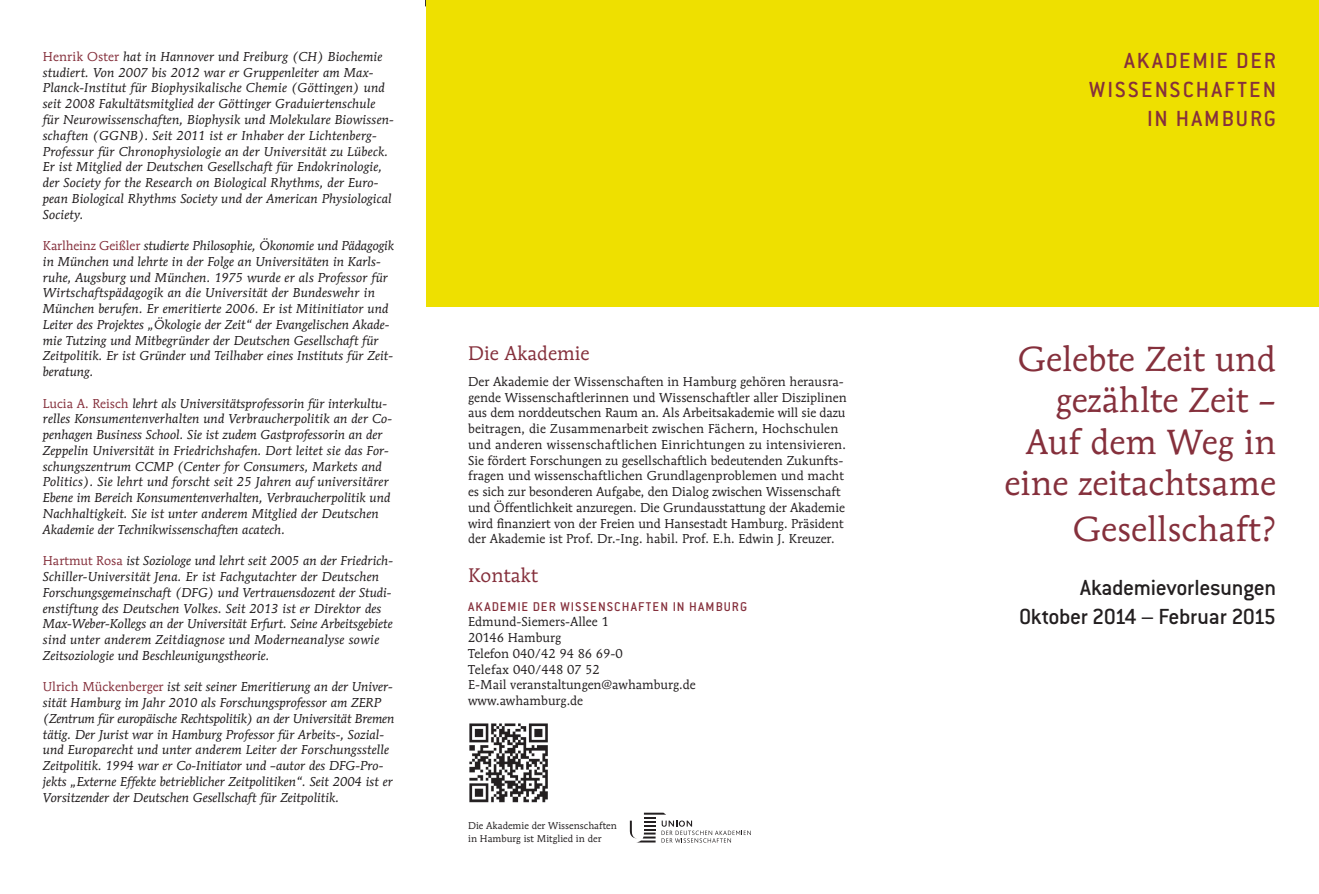
<style>
.page{position:relative;width:1319px;height:894px;background:#fff}
.page>*{position:absolute;margin:0;border:0;box-sizing:border-box;transform-origin:0 0}
.t1{font:34.5px/41.4px "Mendoza Roman Std";color:#85303c;text-align:right}
.t2{font:500 24px/28.8px "Conduit ITC Std";letter-spacing:-.015em;color:#231f20;text-align:right}
.t3{font:500 24px/28.8px "Conduit ITC Std";letter-spacing:.085em;color:#85303c;text-align:right}
.t4{font:19.5px "Mendoza Roman Std";color:#85303c}
.t5{font:500 13.95px "Conduit ITC Std";letter-spacing:.08em;color:#85303c}
.t6{font:italic 12.75px/15.8px "Mendoza Roman Std";letter-spacing:.005em;color:#231f20}
.t7{font:12.75px/15.8px "Mendoza Roman Std";color:#231f20}
.t8{font:9.75px/13.5px "Mendoza Roman Std";color:#231f20}
.s1{font-style:normal;color:#85303c}
</style>
<div class="page">
<div style="left:426px;top:0;width:893px;height:306px;background:#eee000"></div>
<svg style="left:630px;top:812px;width:121px;height:30px"></svg>
<img style="left:469px;top:723px;width:79px;height:80px">
<p class="t6" style="left:43px;top:50px;width:353px"><span class="s1">Henrik Oster</span> hat in Hannover und Freiburg (CH) Biochemie studiert. Von 2007 bis 2012 war er Gruppenleiter am Max-Planck-Institut für Biophysikalische Chemie (Göttingen) und seit 2008 Fakultätsmitglied der Göttinger Graduiertenschule für Neurowissenschaften, Biophysik und Molekulare Biowissen&shy;schaften (GGNB). Seit 2011 ist er Inhaber der Lichtenberg-Professur für Chronophysiologie an der Universität zu Lübeck.<br>Er ist Mitglied der Deutschen Gesellschaft für Endokrinologie, der Society for the Research on Biological Rhythms, der Euro&shy;pean Biological Rhythms Society und der American Physiological Society.</p>
<p class="t6" style="left:43px;top:239px;width:353px"><span class="s1">Karlheinz Geißler</span> studierte Philosophie, Ökonomie und Pädagogik in München und lehrte in der Folge an Universitäten in Karls&shy;ruhe, Augsburg und München. 1975 wurde er als Professor für Wirtschaftspädagogik an die Universität der Bundeswehr in München berufen. Er emeritierte 2006. Er ist Mitinitiator und Leiter des Projektes „Ökologie der Zeit“ der Evangelischen Akade&shy;mie Tutzing und Mitbegründer der Deutschen Gesellschaft für Zeitpolitik. Er ist Gründer und Teilhaber eines Instituts für Zeit&shy;beratung.</p>
<p class="t6" style="left:43px;top:396px;width:351px"><span class="s1">Lucia A. Reisch</span> lehrt als Universitätsprofessorin für interkultu&shy;relles Konsumentenverhalten und Verbraucherpolitik an der Co&shy;penhagen Business School. Sie ist zudem Gastprofessorin an der Zeppelin Universität in Friedrichshafen. Dort leitet sie das For&shy;schungszentrum CCMP (Center for Consumers, Markets and Politics). Sie lehrt und forscht seit 25 Jahren auf universitärer Ebene im Bereich Konsumentenverhalten, Verbraucherpolitik und Nachhaltigkeit. Sie ist unter anderem Mitglied der Deutschen Akademie der Technikwissenschaften acatech.</p>
<p class="t6" style="left:43px;top:554px;width:352px"><span class="s1">Hartmut Rosa</span> ist Soziologe und lehrt seit 2005 an der Friedrich-Schiller-Universität Jena. Er ist Fachgutachter der Deutschen Forschungsgemeinschaft (DFG) und Vertrauensdozent der Studi&shy;enstiftung des Deutschen Volkes. Seit 2013 ist er Direktor des Max-Weber-Kollegs an der Universität Erfurt. Seine Arbeitsgebiete sind unter anderem Zeitdiagnose und Moderneanalyse sowie Zeitsoziologie und Beschleunigungstheorie.</p>
<p class="t6" style="left:43px;top:680px;width:353px"><span class="s1">Ulrich Mückenberger</span> ist seit seiner Emeritierung an der Univer&shy;sität Hamburg im Jahr 2010 als Forschungsprofessor am ZERP (Zentrum für europäische Rechtspolitik) an der Universität Bremen tätig. Der Jurist war in Hamburg Professor für Arbeits-, Sozial&shy;und Europarecht und unter anderem Leiter der Forschungsstelle Zeitpolitik. 1994 war er Co-Initiator und –autor des DFG-Pro&shy;jekts „Externe Effekte betrieblicher Zeitpolitiken“. Seit 2004 ist er Vorsitzender der Deutschen Gesellschaft für Zeitpolitik.</p>
<h3 class="t4" style="left:468px;top:345px;width:123px">Die Akademie</h3>
<p class="t7" style="left:468px;top:374px;width:380px">Der Akademie der Wissenschaften in Hamburg gehören herausra&shy;gende Wissenschaftlerinnen und Wissenschaftler aller Disziplinen aus dem norddeutschen Raum an. Als Arbeitsakademie will sie dazu beitragen, die Zusammenarbeit zwischen Fächern, Hochschulen und anderen wissenschaftlichen Einrichtungen zu intensivieren.<br>Sie fördert Forschungen zu gesellschaftlich bedeutenden Zukunfts&shy;fragen und wissenschaftlichen Grundlagenproblemen und macht es sich zur besonderen Aufgabe, den Dialog zwischen Wissenschaft und Öffentlichkeit anzuregen. Die Grundausstattung der Akademie wird finanziert von der Freien und Hansestadt Hamburg. Präsident der Akademie ist Prof. Dr.-Ing. habil. Prof. E.h. Edwin J. Kreuzer.</p>
<h3 class="t4" style="left:468px;top:567px;width:71px">Kontakt</h3>
<p class="t5" style="left:468px;top:602px;width:280px">AKADEMIE DER WISSENSCHAFTEN IN HAMBURG</p>
<p class="t7" style="left:468px;top:615px;width:229px">Edmund-Siemers-Allee 1<br>20146 Hamburg<br>Telefon 040/42 94 86 69-0<br>Telefax 040/448 07 52<br>E-Mail veranstaltungen@awhamburg.de www.awhamburg.de</p>
<p class="t8" style="left:468px;top:819px;width:150px">Die Akademie der Wissenschaften in Hamburg ist Mitglied in der</p>
<h2 class="t3" style="left:1089px;top:49px;width:188px">AKADEMIE DER<br>WISSENSCHAFTEN<br>IN HAMBURG</h2>
<h1 class="t1" style="left:1004px;top:340px;width:273px">Gelebte Zeit und gezählte Zeit –<br>Auf dem Weg in eine zeitachtsame</h1>
<h1 class="t1" style="left:1073px;top:511px;width:205px">Gesellschaft?</h1>
<h2 class="t2" style="left:1019px;top:576px;width:259px">Akademievorlesungen<br>Oktober 2014 – Februar 2015</h2>
</div>
